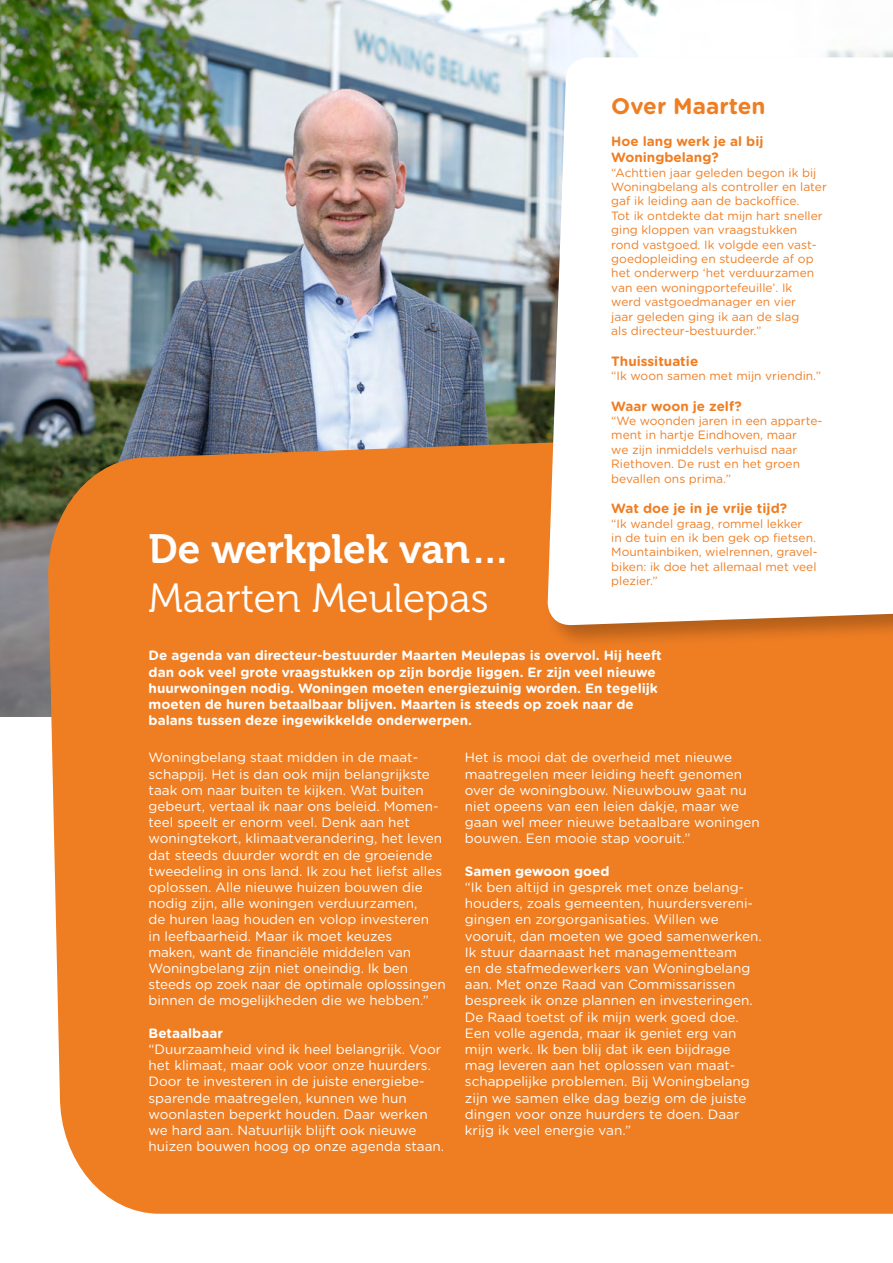
<style>
.page{position:relative;width:893px;height:1263px;background:#fff}
.page>*{position:absolute;margin:0;border:0;box-sizing:border-box;transform-origin:0 0}
.t1{font:40.65px "Museo 300";color:#fff}
.t2{font:40.65px "Museo 700";color:#fff}
.t3{font:700 22.5px "Gotham Rounded";color:#ef7e23}
.t4{font:13.5px/16.2px "Gotham Rounded";color:#fff}
.t5{font:700 13.5px/16.2px "Gotham Rounded";color:#fff}
.t6{font:700 13.5px/16.2px "Gotham Rounded";color:#ef7e23}
.t7{font:12px/14.4px "Gotham Rounded";color:#ef7e23}
</style>
<div class="page">
<img style="left:0;top:0;width:893px;height:716px">
<div style="left:48px;top:429px;width:845px;height:785px;background:#ef7e23"></div>
<div style="left:544px;top:54px;width:349px;height:596px;background:#000;opacity:.25"></div>
<svg style="left:548px;top:57px;width:345px;height:568px"></svg>
<div style="left:611px;top:96px;width:218px;height:491px;background:#fff"></div>
<h1 class="t2" style="left:149px;top:526px;width:363px">De werkplek van…</h1>
<h1 class="t1" style="left:149px;top:576px;width:342px">Maarten Meulepas</h1>
<h2 class="t3" style="left:611px;top:89px;width:156px">Over Maarten</h2>
<p class="t6" style="left:611px;top:133px;width:154px">Hoe lang werk je al bij<br>Woningbelang?</p>
<p class="t7" style="left:611px;top:165px;width:217px">“Achttien jaar geleden begon ik bij Woningbelang als controller en later gaf ik leiding aan de backoffice.<br>Tot ik ontdekte dat mijn hart sneller ging kloppen van vraagstukken rond vastgoed. Ik volgde een vast&shy;goedopleiding en studeerde af op het onderwerp ‘het verduurzamen van een woningportefeuille’. Ik<br>werd vastgoedmanager en vier<br>jaar geleden ging ik aan de slag<br>als directeur-bestuurder.”</p>
<p class="t6" style="left:611px;top:352px;width:88px">Thuissituatie</p>
<p class="t7" style="left:611px;top:368px;width:211px">“Ik woon samen met mijn vriendin.”</p>
<p class="t6" style="left:611px;top:397px;width:132px">Waar woon je zelf?</p>
<p class="t7" style="left:611px;top:413px;width:213px">“We woonden jaren in een apparte&shy;ment in hartje Eindhoven, maar<br>we zijn inmiddels verhuisd naar<br>Riethoven. De rust en het groen bevallen ons prima.”</p>
<p class="t6" style="left:611px;top:500px;width:177px">Wat doe je in je vrije tijd?</p>
<p class="t7" style="left:611px;top:516px;width:208px">“Ik wandel graag, rommel lekker<br>in de tuin en ik ben gek op fietsen.<br>Mountainbiken, wielrennen, gravel&shy;biken: ik doe het allemaal met veel plezier.”</p>
<p class="t5" style="left:149px;top:647px;width:515px">De agenda van directeur-bestuurder Maarten Meulepas is overvol. Hij heeft dan ook veel grote vraagstukken op zijn bordje liggen. Er zijn veel nieuwe huurwoningen nodig. Woningen moeten energiezuinig worden. En tegelijk moeten de huren betaalbaar blijven. Maarten is steeds op zoek naar de balans tussen deze ingewikkelde onderwerpen.</p>
<p class="t4" style="left:149px;top:749px;width:299px">Woningbelang staat midden in de maat&shy;schappij. Het is dan ook mijn belangrijkste taak om naar buiten te kijken. Wat buiten gebeurt, vertaal ik naar ons beleid. Momen&shy;teel speelt er enorm veel. Denk aan het woningtekort, klimaatverandering, het leven dat steeds duurder wordt en de groeiende tweedeling in ons land. Ik zou het liefst alles oplossen. Alle nieuwe huizen bouwen die nodig zijn, alle woningen verduurzamen,<br>de huren laag houden en volop investeren<br>in leefbaarheid. Maar ik moet keuzes<br>maken, want de financiële middelen van Woningbelang zijn niet oneindig. Ik ben steeds op zoek naar de optimale oplossingen binnen de mogelijkheden die we hebben.”</p>
<p class="t5" style="left:149px;top:1024px;width:76px">Betaalbaar</p>
<p class="t4" style="left:149px;top:1040px;width:297px">“Duurzaamheid vind ik heel belangrijk. Voor het klimaat, maar ook voor onze huurders.<br>Door te investeren in de juiste energiebe&shy;sparende maatregelen, kunnen we hun woonlasten beperkt houden. Daar werken we hard aan. Natuurlijk blijft ook nieuwe huizen bouwen hoog op onze agenda staan.</p>
<p class="t4" style="left:465px;top:749px;width:296px">Het is mooi dat de overheid met nieuwe maatregelen meer leiding heeft genomen over de woningbouw. Nieuwbouw gaat nu niet opeens van een leien dakje, maar we gaan wel meer nieuwe betaalbare woningen bouwen. Een mooie stap vooruit.”</p>
<p class="t5" style="left:465px;top:862px;width:146px">Samen gewoon goed</p>
<p class="t4" style="left:465px;top:878px;width:298px">“Ik ben altijd in gesprek met onze belang&shy;houders, zoals gemeenten, huurdersvereni&shy;gingen en zorgorganisaties. Willen we vooruit, dan moeten we goed samenwerken.<br>Ik stuur daarnaast het managementteam<br>en de stafmedewerkers van Woningbelang aan. Met onze Raad van Commissarissen bespreek ik onze plannen en investeringen.<br>De Raad toetst of ik mijn werk goed doe.<br>Een volle agenda, maar ik geniet erg van mijn werk. Ik ben blij dat ik een bijdrage mag leveren aan het oplossen van maat&shy;schappelijke problemen. Bij Woningbelang zijn we samen elke dag bezig om de juiste dingen voor onze huurders te doen. Daar krijg ik veel energie van.”</p>
</div>
